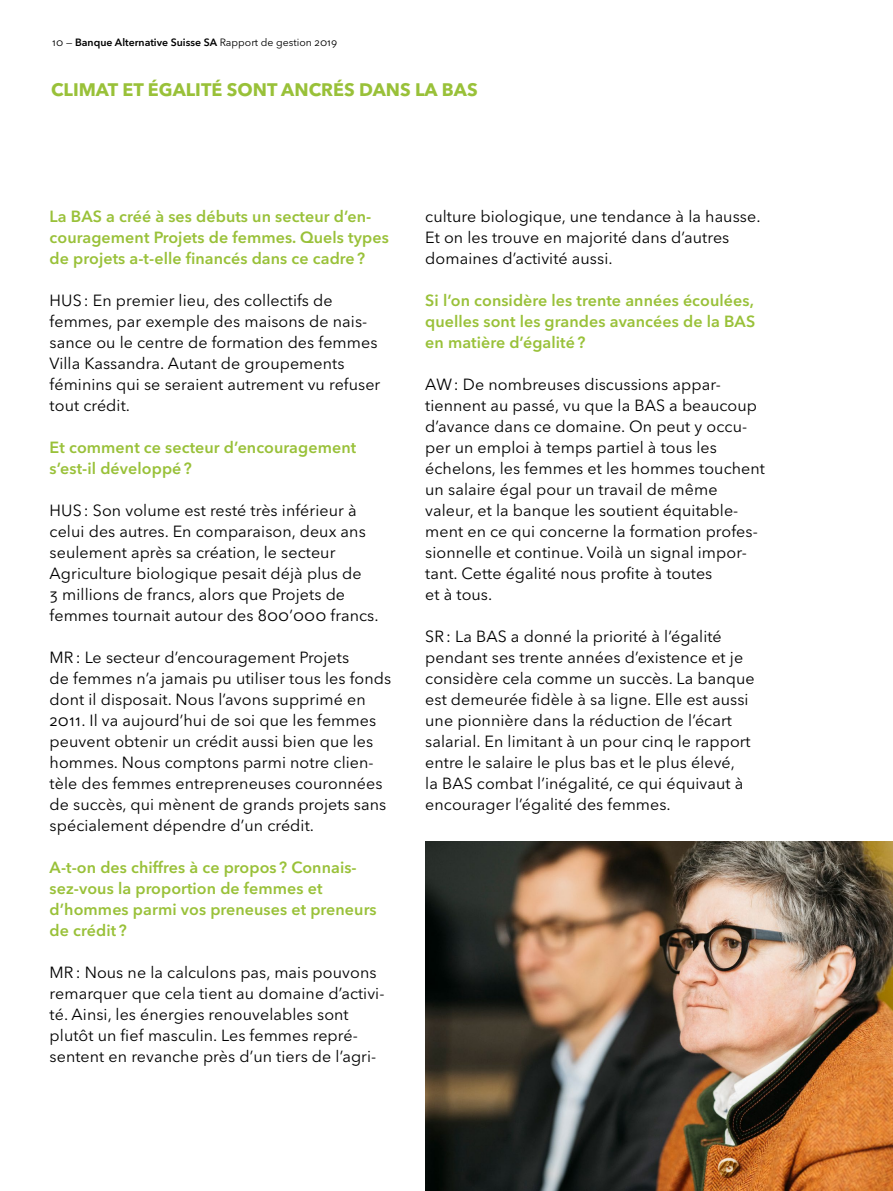
<style>
.page{position:relative;width:893px;height:1191px;background:#fff}
.page>*{position:absolute;margin:0;border:0;box-sizing:border-box;transform-origin:0 0}
.t1{font:700 18px "Avenir Next LT Pro";color:#99c139}
.t2{font:16.05px/21px "Avenir Next LT Pro";letter-spacing:.005em;color:#000}
.t3{font:600 16.05px/21px "Avenir Next LT Pro";letter-spacing:.005em;color:#99c139}
.t4{font:600 10.5px "Avenir Next LT Pro";color:#000}
.s1{font-weight:400}
</style>
<div class="page">
<img style="left:425px;top:842px;width:468px;height:349px">
<p class="t4" style="left:52px;top:36px;width:287px"><span class="s1">10 —</span> Banque Alternative Suisse SA <span class="s1">Rapport de gestion 2019</span></p>
<p class="t1" style="left:51px;top:79px;width:428px">CLIMAT ET ÉGALITÉ SONT ANCRÉS DANS LA BAS</p>
<p class="t3" style="left:50px;top:206px;width:341px">La BAS a créé à ses débuts un secteur d’en&shy;couragement Projets de femmes. Quels types de projets a-t-elle financés dans ce cadre?</p>
<p class="t2" style="left:50px;top:290px;width:332px">HUS: En premier lieu, des collectifs de femmes, par exemple des maisons de nais&shy;sance ou le centre de formation des femmes Villa Kassandra. Autant de groupements féminins qui se seraient autrement vu refuser tout crédit.</p>
<p class="t3" style="left:50px;top:437px;width:308px">Et comment ce secteur d’encouragement s’est-il développé?</p>
<p class="t2" style="left:50px;top:500px;width:330px">HUS: Son volume est resté très inférieur à celui des autres. En comparaison, deux ans seulement après sa création, le secteur Agriculture biologique pesait déjà plus de<br>3 millions de francs, alors que Projets de femmes tournait autour des 800’000 francs.</p>
<p class="t2" style="left:50px;top:647px;width:343px">MR: Le secteur d’encouragement Projets<br>de femmes n’a jamais pu utiliser tous les fonds dont il disposait. Nous l’avons supprimé en 2011. Il va aujourd’hui de soi que les femmes peuvent obtenir un crédit aussi bien que les hommes. Nous comptons parmi notre clien&shy;tèle des femmes entrepreneuses couronnées de succès, qui mènent de grands projets sans spécialement dépendre d’un crédit.</p>
<p class="t3" style="left:50px;top:857px;width:329px">A-t-on des chiffres à ce propos ? Connais&shy;sez-vous la proportion de femmes et d’hommes parmi vos preneuses et preneurs de crédit ?</p>
<p class="t2" style="left:50px;top:962px;width:336px">MR: Nous ne la calculons pas, mais pouvons remarquer que cela tient au domaine d’activi&shy;té. Ainsi, les énergies renouvelables sont plutôt un fief masculin. Les femmes repré&shy;sentent en revanche près d’un tiers de l’agri-</p>
<p class="t2" style="left:425px;top:206px;width:337px">culture biologique, une tendance à la hausse.<br>Et on les trouve en majorité dans d’autres domaines d’activité aussi.</p>
<p class="t3" style="left:425px;top:290px;width:331px;text-align:justify">Si l’on considère les trente années écoulées, quelles sont les grandes avancées de la BAS en matière d’égalité?</p>
<p class="t2" style="left:425px;top:374px;width:341px">AW: De nombreuses discussions appar&shy;tiennent au passé, vu que la BAS a beaucoup d’avance dans ce domaine. On peut y occu&shy;per un emploi à temps partiel à tous les échelons, les femmes et les hommes touchent un salaire égal pour un travail de même valeur, et la banque les soutient équitable&shy;ment en ce qui concerne la formation profes&shy;sionnelle et continue. Voilà un signal impor&shy;tant. Cette égalité nous profite à toutes<br>et à tous.</p>
<p class="t2" style="left:425px;top:626px;width:331px">SR: La BAS a donné la priorité à l’égalité pendant ses trente années d’existence et je considère cela comme un succès. La banque est demeurée fidèle à sa ligne. Elle est aussi une pionnière dans la réduction de l’écart salarial. En limitant à un pour cinq le rapport entre le salaire le plus bas et le plus élevé,<br>la BAS combat l’inégalité, ce qui équivaut à encourager l’égalité des femmes.</p>
</div>
